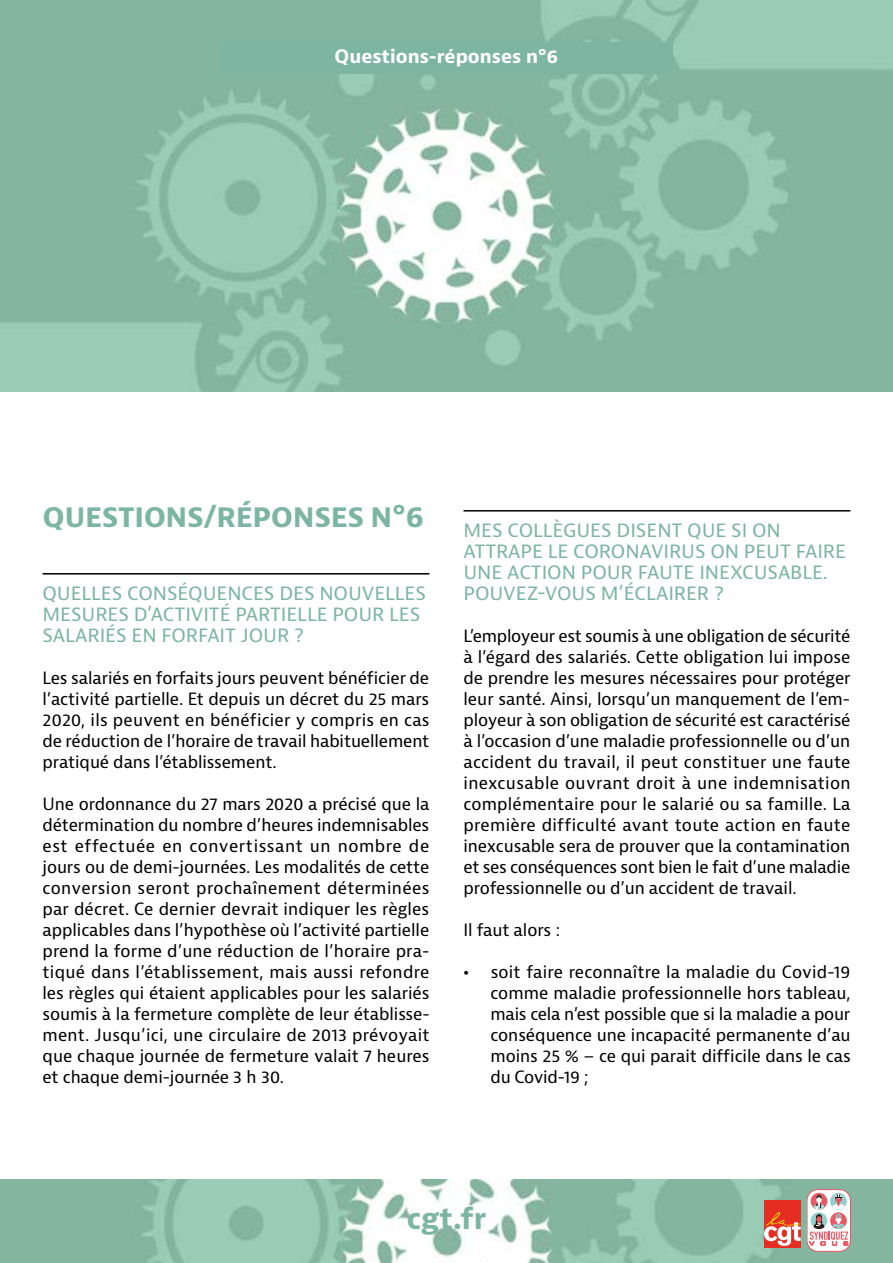
<style>
.page{position:relative;width:893px;height:1263px;background:#fff}
.page>*{position:absolute;margin:0;border:0;box-sizing:border-box;transform-origin:0 0}
.t1{font:700 28.5px "Bernina Sans";letter-spacing:-.015em;color:#7cb5a2}
.t2{font:19.5px/21px "Bernina Sans";letter-spacing:-.005em;color:#7cb5a2}
.t3{font:700 18px "Bernina Sans";color:#fff}
.t4{font:16.5px/21px "Bernina Sans";letter-spacing:-.005em;color:#000;text-align:justify}
.s1{font-weight:700}
</style>
<div class="page">
<img style="left:0;top:0;width:893px;height:391px">
<img style="left:0;top:1180px;width:893px;height:83px">
<svg style="left:807px;top:1189px;width:43px;height:62px"></svg>
<div style="left:807px;top:1189px;width:43px;height:62px;border:1px solid #eb5763;border-radius:11px"></div>
<svg style="left:809px;top:1194px;width:39px;height:51px"></svg>
<div style="left:764px;top:1200px;width:36px;height:47px;background:#e62d23"></div>
<svg style="left:764px;top:1212px;width:37px;height:34px"></svg>
<hr style="left:43px;top:573px;width:386px;height:1px;background:#000">
<hr style="left:463px;top:510px;width:387px;height:1px;background:#000">
<div style="left:220px;top:43px;width:453px;height:31px;background:#7cb5a2"></div>
<p class="t3" style="left:335px;top:45px;width:225px">Questions-réponses n°6</p>
<p class="t3" style="left:353px;top:45px;width:188px">Questions-répon es</p>
<h1 class="t1" style="left:43px;top:498px;width:383px">QUESTIONS/RÉPONSES N°6</h1>
<p class="t2" style="left:43px;top:583px;width:385px">QUELLES CONSÉQUENCES DES NOUVELLES<br>MESURES D’ACTIVITÉ PARTIELLE POUR LES<br>SALARIÉS EN FORFAIT JOUR ?</p>
<p class="t4" style="left:43px;top:668px;width:389px">Les salariés en forfaits jours peuvent bénéficier de l’activité partielle. Et depuis un décret du 25 mars 2020, ils peuvent en bénéficier y compris en cas de réduction de l’horaire de travail habituellement pratiqué dans l’établissement.</p>
<p class="t4" style="left:43px;top:794px;width:389px">Une ordonnance du 27 mars 2020 a précisé que la détermination du nombre d’heures indemnisables est effectuée en convertissant un nombre de jours ou de demi-journées. Les modalités de cette conversion seront prochaînement déterminées par décret. Ce dernier devrait indiquer les règles applicables dans l’hypothèse où l’activité partielle prend la forme d’une réduction de l’horaire pra&shy;tiqué dans l’établissement, mais aussi refondre les règles qui étaient applicables pour les salariés soumis à la fermeture complète de leur établisse&shy;ment. Jusqu’ici, une circulaire de 2013 prévoyait que chaque journée de fermeture valait 7 heures et chaque demi-journée 3 h 30.</p>
<p class="t2" style="left:463px;top:520px;width:384px">MES COLLÈGUES DISENT QUE SI ON<br>ATTRAPE LE CORONAVIRUS ON PEUT FAIRE<br>UNE ACTION POUR FAUTE INEXCUSABLE.<br>POUVEZ-VOUS M’ÉCLAIRER ?</p>
<p class="t4" style="left:463px;top:626px;width:389px">L’employeur est soumis à une obligation de sécurité à l’égard des salariés. Cette obligation lui impose de prendre les mesures nécessaires pour protéger leur santé. Ainsi, lorsqu’un manquement de l’em&shy;ployeur à son obligation de sécurité est caractérisé à l’occasion d’une maladie professionnelle ou d’un accident du travail, il peut constituer une faute inexcusable ouvrant droit à une indemnisation complémentaire pour le salarié ou sa famille. La première difficulté avant toute action en faute inexcusable sera de prouver que la contamination et ses conséquences sont bien le fait d’une maladie professionnelle ou d’un accident de travail.</p>
<p class="t4" style="left:463px;top:920px;width:98px">Il faut alors :</p>
<p class="t4" style="left:490px;top:962px;width:362px;text-indent:-27px"><span class="s1">•</span> soit faire reconnaître la maladie du Covid-19 comme maladie professionnelle hors tableau, mais cela n’est possible que si la maladie a pour conséquence une incapacité permanente d’au moins 25 % – ce qui parait difficile dans le cas du Covid-19 ;</p>
<h1 class="t1" style="left:407px;top:1200px;width:81px">cgt.fr</h1>
</div>
